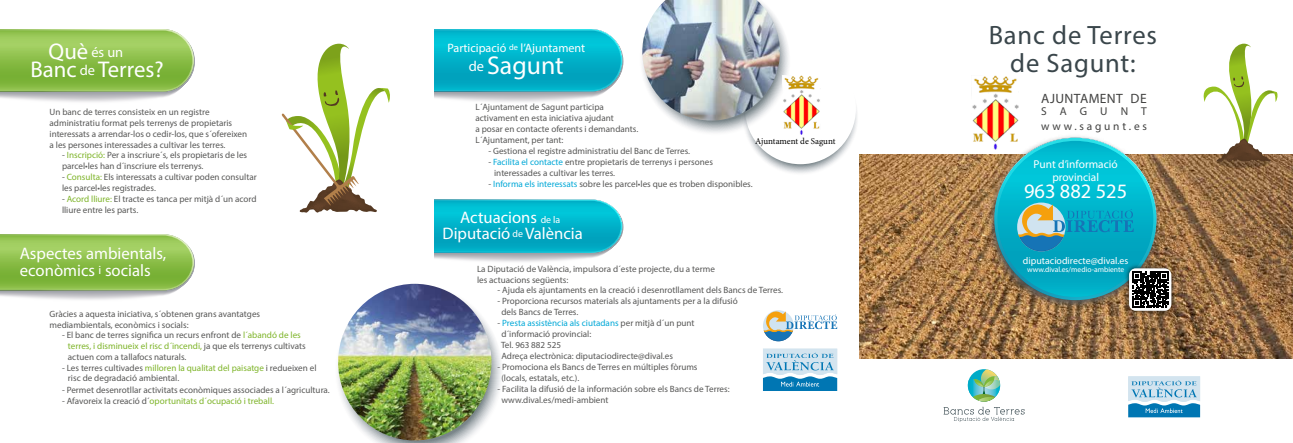
<style>
.page{position:relative;width:1293px;height:443px;background:#fff}
.page>*{position:absolute;margin:0;border:0;box-sizing:border-box;transform-origin:0 0}
.t1{font:26.5px/27.3px "Myriad Pro";letter-spacing:.03em;color:#3a464b;text-align:center}
.t2{font:25.8px "Myriad Pro";color:#fff}
.t3{font:22.8px "Myriad Pro";color:#fff}
.t4{font:20.5px "Myriad Pro";color:#fff}
.t5{font:16.7px/17px "Myriad Pro";color:#fff}
.t6{font:14.4px "Myriad Pro";color:#fff}
.t7{font:13.5px "Myriad Pro";letter-spacing:.03em;color:#424241}
.t8{font:12.1px "Myriad Pro";color:#fff}
.t9{font:11.4px/12.1px "Myriad Pro";color:#fff;text-align:center}
.t10{font:11.4px/14.4px "Myriad Pro";letter-spacing:.255em;color:#424241}
.t11{font:9.9px "Myriad Pro";color:#fff}
.t12{font:9.1px/10.9px "Myriad Pro";color:#575756}
.t13{font:9.1px "Myriad Pro";color:#7eb429}
.t14{font:9px "Minion Pro";letter-spacing:-.005em;color:#000}
.t15{font:7.6px "Myriad Pro";color:#fff}
.s1{font-size:22.8px}
.s2{font-size:14.4px}
.s3{color:#7eb429}
.s4{font-size:12.1px}
.s5{color:#575756}
.s6{font-size:8.3px}
.s7{color:#00a8d7}
.s8{font-size:9.9px}
</style>
<div class="page">
<img style="left:859px;top:154px;width:434px;height:204px">
<img style="left:1189px;top:154px;width:104px;height:41px">
<svg style="left:1202px;top:43px;width:76px;height:119px"></svg>
<svg style="left:496px;top:343px;width:5px;height:56px"></svg>
<img style="left:338px;top:283px;width:158px;height:159px">
<svg style="left:282px;top:43px;width:108px;height:169px"></svg>
<svg style="left:678px;top:107px;width:179px;height:66px"></svg>
<img style="left:642px;top:0;width:147px;height:122px">
<svg style="left:0;top:29px;width:195px;height:73px;background:#9ac365"></svg>
<svg style="left:0;top:234px;width:195px;height:66px;background:#9ac365"></svg>
<svg style="left:434px;top:199px;width:189px;height:63px;background:#29b9cd"></svg>
<svg style="left:434px;top:29px;width:189px;height:73px;background:#26b9cd"></svg>
<svg style="left:1128px;top:376px;width:72px;height:41px;background:#89beda"></svg>
<div style="left:763px;top:310px;width:31px;height:31px;background:#dfecf4;border-radius:50%"></div>
<svg style="left:763px;top:311px;width:74px;height:30px"></svg>
<svg style="left:763px;top:348px;width:74px;height:42px;background:#8cbfdb"></svg>
<img style="left:966px;top:120px;width:216px;height:209px">
<svg style="left:994px;top:137px;width:162px;height:163px"></svg>
<svg style="left:994px;top:137px;width:162px;height:163px;background:#05b6cc"></svg>
<svg style="left:1017px;top:204px;width:116px;height:47px;background:#38a8b6"></svg>
<img style="left:1122px;top:261px;width:56px;height:56px">
<div style="left:1129px;top:268px;width:42px;height:42px;background:#fff;border-radius:7px"></div>
<svg style="left:1132px;top:271px;width:37px;height:37px"></svg>
<svg style="left:943px;top:369px;width:81px;height:52px"></svg>
<img style="left:971px;top:75px;width:47px;height:74px">
<img style="left:782px;top:75px;width:38px;height:59px">
<h3 class="t6" style="left:49px;top:43px;width:76px"><span class="s1">Què</span> és un</h3>
<h3 class="t3" style="left:31px;top:55px;width:135px">Banc <span class="s2">de</span> Terres?</h3>
<p class="t12" style="left:50px;top:106px;width:199px">Un banc de terres consisteix en un registre administratiu format pels terrenys de propietaris interessats a arrendar-los o cedir-los, que s´ofereixen a les persones interessades a cultivar les terres.</p>
<p class="t12" style="left:62px;top:149px;width:187px">- <span class="s3">Inscripció:</span> Per a inscriure´s, els propietaris de les parcel•les han d´inscriure els terrenys.</p>
<p class="t12" style="left:62px;top:171px;width:196px">- <span class="s3">Consulta:</span> Els interessats a cultivar poden consultar les parcel•les registrades.</p>
<p class="t12" style="left:62px;top:193px;width:196px">- <span class="s3">Acord lliure:</span> El tracte es tanca per mitjà d´un acord lliure entre les parts.</p>
<h3 class="t5" style="left:20px;top:244px;width:148px">Aspectes ambientals, econòmics <span class="s4">i</span> socials</h3>
<p class="t12" style="left:50px;top:308px;width:212px">Gràcies a aquesta iniciativa, s´obtenen grans avantatges mediambientals, econòmics i socials:</p>
<p class="t12" style="left:62px;top:329px;width:240px">- El banc de terres significa un recurs enfront de <span class="s3">l´abandó de les</span></p>
<p class="t12" style="left:62px;top:362px;width:256px">- Les terres cultivades <span class="s3">milloren la qualitat del paisatge</span> i redueixen el</p>
<p class="t12" style="left:62px;top:384px;width:269px">- Permet desenrotllar activitats econòmiques associades a l´agricultura.</p>
<p class="t13" style="left:62px;top:394px;width:213px"><span class="s5">- Afavoreix la creació d´</span>oportunitats d´ocupació i treball.</p>
<p class="t12" style="left:68px;top:339px;width:239px"><span class="s3">terres, i disminueix el risc d´incendi,</span> ja que els terrenys cultivats actuen com a tallafocs naturals.</p>
<p class="t12" style="left:68px;top:372px;width:113px">risc de degradació ambiental.</p>
<h3 class="t8" style="left:447px;top:40px;width:139px">Participació <span class="s6">de</span> l’Ajuntament</h3>
<h2 class="t2" style="left:469px;top:49px;width:96px"><span class="s2">de</span> Sagunt</h2>
<p class="t12" style="left:475px;top:101px;width:164px">L´Ajuntament de Sagunt participa activament en esta iniciativa ajudant<br>a posar en contacte oferents i demandants.<br>L´Ajuntament, per tant:</p>
<p class="t12" style="left:488px;top:145px;width:203px">- Gestiona el registre administratiu del Banc de Terres.</p>
<p class="t12" style="left:494px;top:156px;width:220px;text-indent:-6px">- <span class="s7">Facilita el contacte</span> entre propietaris de terrenys i persones interessades a cultivar les terres.</p>
<p class="t12" style="left:488px;top:178px;width:266px">- <span class="s7">Informa els interessats</span> sobre les parcel•les que es troben disponibles.</p>
<p class="t14" style="left:755px;top:135px;width:82px">Ajuntament de Sagunt</p>
<h3 class="t5" style="left:442px;top:209px;width:142px;line-height:15.9px;text-align:center">Actuacions <span class="s8">de la<br></span>Diputació <span class="s8">de</span> València</h3>
<p class="t12" style="left:477px;top:263px;width:239px">La Diputació de València, impulsora d´este projecte, du a terme les actuacions següents:</p>
<p class="t12" style="left:497px;top:284px;width:287px">- Ajuda els ajuntaments en la creació i desenrotllament dels Bancs de Terres.</p>
<p class="t12" style="left:501px;top:295px;width:238px;text-indent:-4px">- Proporciona recursos materials als ajuntaments per a la difusió dels Bancs de Terres.</p>
<p class="t12" style="left:501px;top:317px;width:195px;text-indent:-3px">- <span class="s7">Presta assistència als ciutadans</span> per mitjà d´un punt d´informació provincial:<br>Tel. 963 882 525<br>Adreça electrònica: diputaciodirecte@dival.es</p>
<p class="t12" style="left:501px;top:361px;width:198px;text-indent:-4px">- Promociona els Bancs de Terres en múltiples fòrums (locals, estatals, etc.).</p>
<p class="t12" style="left:501px;top:382px;width:230px;text-indent:-4px">- Facilita la difusió de la información sobre els Bancs de Terres: www.dival.es/medi-ambient</p>
<h1 class="t1" style="left:989px;top:21px;width:170px">Banc de Terres de Sagunt:</h1>
<h3 class="t7" style="left:1041px;top:90px;width:107px">AJUNTAMENT DE</h3>
<p class="t10" style="left:1041px;top:104px;width:107px">SAGUNT www.sagunt.es</p>
<p class="t9" style="left:1033px;top:158px;width:86px">Punt d’informació provincial</p>
<h3 class="t4" style="left:1024px;top:178px;width:105px">963 882 525</h3>
<p class="t11" style="left:1023px;top:254px;width:107px">diputaciodirecte@dival.es</p>
<p class="t15" style="left:1027px;top:265px;width:99px">www.dival.es/medio-ambiente</p>
</div>
